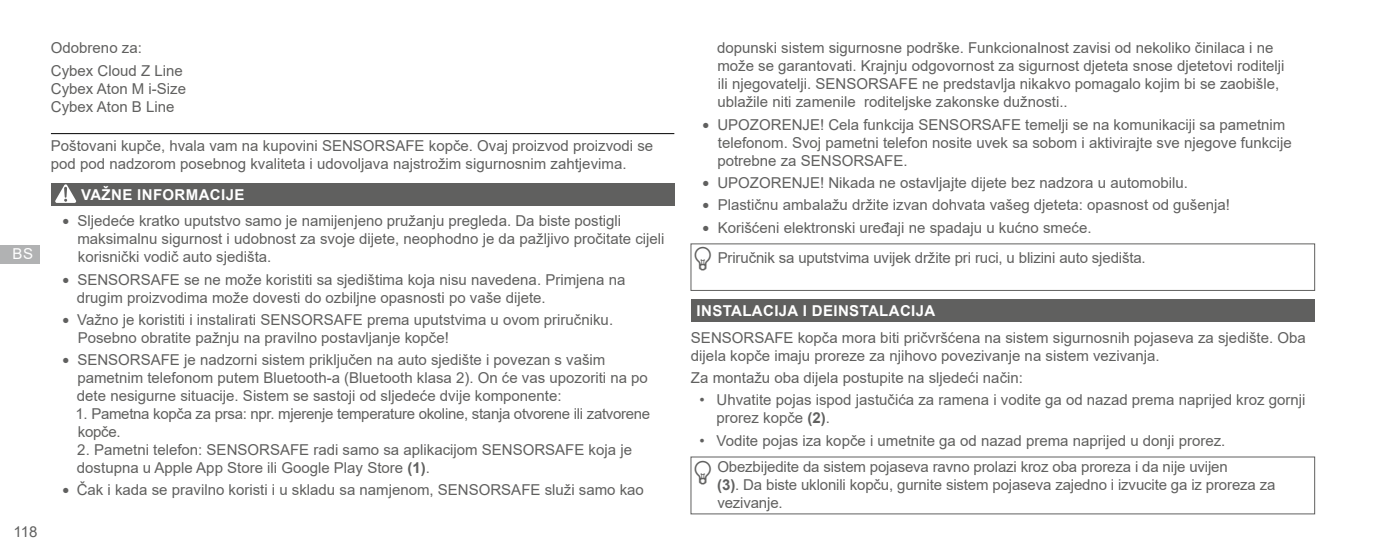
<style>
.page{position:relative;width:1387px;height:553px;background:#fff}
.page>*{position:absolute;margin:0;border:0;box-sizing:border-box;transform-origin:0 0}
.t1{font:15px/18px "Arial";color:#60605f}
.t2{font:15px/18px "Arial";letter-spacing:-.02em;color:#60605f}
.t3{font:700 15px "Arial";letter-spacing:.025em;color:#fff}
.t4{font:15px "Arial";color:#fff}
.s1{font-size:21px}
.s2{font-weight:700}
</style>
<div class="page">
<hr style="left:51px;top:133px;width:623px;height:1px;background:#000">
<div style="left:51px;top:183px;width:623px;height:22px;background:#60605f"></div>
<svg style="left:55px;top:184px;width:21px;height:19px"></svg>
<div style="left:690px;top:243px;width:624px;height:48px;border:1px solid #60605f"></div>
<div style="left:691px;top:299px;width:623px;height:23px;background:#60605f"></div>
<div style="left:0;top:245px;width:40px;height:18px;background:#b1b2b3"></div>
<p class="t4" style="left:13px;top:244px;width:22px">BS</p>
<p class="t1" style="left:13px;top:523px;width:25px">118</p>
<p class="t1" style="left:51px;top:37px;width:133px;line-height:22.2px">Odobreno za:<br>Cybex Cloud Z Line</p>
<p class="t1" style="left:51px;top:79px;width:137px">Cybex Aton M i-Size<br>Cybex Aton B Line</p>
<p class="t1" style="left:51px;top:137px;width:603px">Poštovani kupče, hvala vam na kupovini SENSORSAFE kopče. Ovaj proizvod proizvodi se pod pod nadzorom posebnog kvaliteta i udovoljava najstrožim sigurnosnim zahtjevima.</p>
<p class="t3" style="left:81px;top:184px;width:165px">VAŽNE INFORMACIJE</p>
<p class="t1" style="left:77px;top:212px;width:588px;text-indent:-15px"><span class="s1">•</span> Sljedeće kratko uputstvo samo je namijenjeno pružanju pregleda. Da biste postigli maksimalnu sigurnost i udobnost za svoje dijete, neophodno je da pažljivo pročitate cijeli korisnički vodič auto sjedišta.</p>
<p class="t1" style="left:77px;top:270px;width:550px;text-indent:-15px"><span class="s1">•</span> SENSORSAFE se ne može koristiti sa sjedištima koja nisu navedena. Primjena na drugim proizvodima može dovesti do ozbiljne opasnosti po vaše dijete.</p>
<p class="t1" style="left:78px;top:310px;width:537px;text-indent:-15px"><span class="s1">•</span> Važno je koristiti i instalirati SENSORSAFE prema uputstvima u ovom priručniku.<br>Posebno obratite pažnju na pravilno postavljanje kopče!</p>
<p class="t1" style="left:77px;top:351px;width:572px;text-indent:-15px"><span class="s1">•</span> SENSORSAFE je nadzorni sistem priključen na auto sjedište i povezan s vašim pametnim telefonom putem Bluetooth-a (Bluetooth klasa 2). On će vas upozoriti na po dete nesigurne situacije. Sistem se sastoji od sljedeće dvije komponente:</p>
<p class="t2" style="left:76px;top:405px;width:576px">1. Pametna kopča za prsa: npr. mjerenje temperature okoline, stanja otvorene ili zatvorene kopče.</p>
<p class="t1" style="left:77px;top:441px;width:556px">2. Pametni telefon: SENSORSAFE radi samo sa aplikacijom SENSORSAFE koja je dostupna u Apple App Store ili Google Play Store <span class="s2">(1)</span>.</p>
<p class="t1" style="left:62px;top:481px;width:583px"><span class="s1">•</span> Čak i kada se pravilno koristi i u skladu sa namjenom, SENSORSAFE služi samo kao</p>
<p class="t1" style="left:717px;top:39px;width:569px">dopunski sistem sigurnosne podrške. Funkcionalnost zavisi od nekoliko činilaca i ne može se garantovati. Krajnju odgovornost za sigurnost djeteta snose djetetovi roditelji ili njegovatelji. SENSORSAFE ne predstavlja nikakvo pomagalo kojim bi se zaobišle, ublažile niti zamenile roditeljske zakonske dužnosti..</p>
<p class="t1" style="left:717px;top:115px;width:576px;text-indent:-15px"><span class="s1">•</span> UPOZORENJE! Cela funkcija SENSORSAFE temelji se na komunikaciji sa pametnim telefonom. Svoj pametni telefon nosite uvek sa sobom i aktivirajte sve njegove funkcije potrebne za SENSORSAFE.</p>
<p class="t1" style="left:702px;top:174px;width:487px"><span class="s1">•</span> UPOZORENJE! Nikada ne ostavljajte dijete bez nadzora u automobilu.</p>
<p class="t1" style="left:702px;top:196px;width:529px"><span class="s1">•</span> Plastičnu ambalažu držite izvan dohvata vašeg djeteta: opasnost od gušenja!</p>
<p class="t1" style="left:717px;top:212px;width:429px;line-height:30.9px;text-indent:-15px"><span class="s1">•</span> Korišćeni elektronski uređaji ne spadaju u kućno smeće.<br>Priručnik sa uputstvima uvijek držite pri ruci, u blizini auto sjedišta.</p>
<p class="t3" style="left:696px;top:300px;width:240px">INSTALACIJA I DEINSTALACIJA</p>
<p class="t1" style="left:691px;top:328px;width:616px">SENSORSAFE kopča mora biti pričvršćena na sistem sigurnosnih pojaseva za sjedište. Oba dijela kopče imaju proreze za njihovo povezivanje na sistem vezivanja.</p>
<p class="t1" style="left:691px;top:369px;width:333px">Za montažu oba dijela postupite na sljedeći način:</p>
<p class="t1" style="left:716px;top:391px;width:590px;text-indent:-17px">• Uhvatite pojas ispod jastučića za ramena i vodite ga od nazad prema naprijed kroz gornji prorez kopče <span class="s2">(2)</span>.</p>
<p class="t1" style="left:699px;top:427px;width:530px;line-height:26.4px;text-align:right">• Vodite pojas iza kopče i umetnite ga od nazad prema naprijed u donji prorez.<br>Obezbijedite da sistem pojaseva ravno prolazi kroz oba proreza i da nije uvijen</p>
<p class="t1" style="left:717px;top:476px;width:559px"><span class="s2">(3)</span>. Da biste uklonili kopču, gurnite sistem pojaseva zajedno i izvucite ga iz proreza za vezivanje.</p>
</div>
